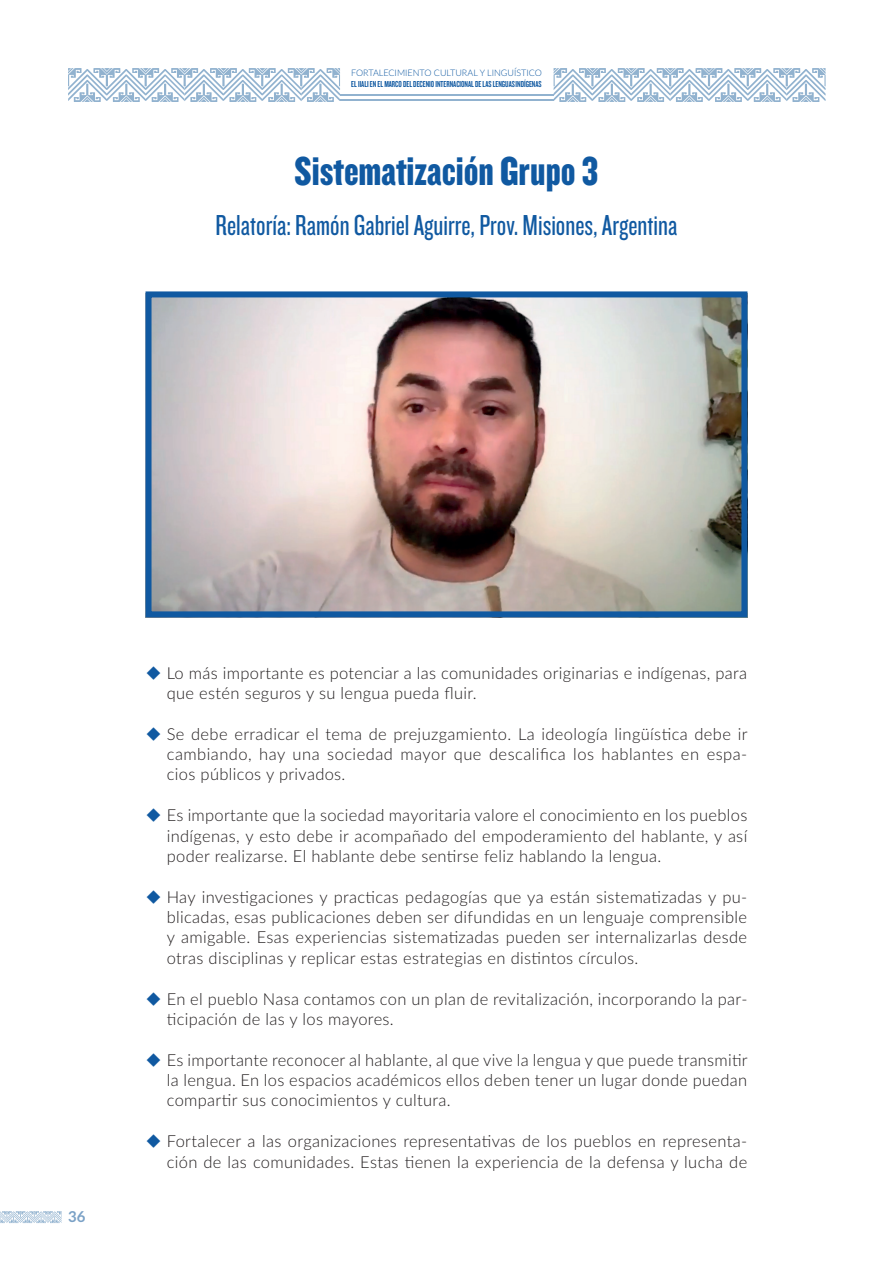
<style>
.page{position:relative;width:893px;height:1263px;background:#fff}
.page>*{position:absolute;margin:0;border:0;box-sizing:border-box;transform-origin:0 0}
.t1{font:42px "Knockout HTF69 Full Liteweig";color:#1059a1}
.t2{font:30px "Knockout HTF28 Junior Feathe";color:#1059a1}
.t3{font:300 16.5px/20.4px "Lato";letter-spacing:.02em;color:#231f20;text-align:justify}
.t4{font:700 15px "Lato";color:#7aa1c6}
.t5{font:9px "Knockout HTF48 Featherweigh";color:#1059a1}
.t6{font:300 9px "Lato";color:#1059a1}
</style>
<div class="page">
<svg style="left:68px;top:68px;width:272px;height:34px"></svg>
<svg style="left:553px;top:68px;width:273px;height:34px"></svg>
<hr style="left:340px;top:99px;width:214px;height:2px;background:#91b2cf">
<hr style="left:340px;top:94px;width:214px;height:1px;background:#91b2cf">
<svg style="left:0;top:1211px;width:62px;height:12px"></svg>
<img style="left:153px;top:298px;width:587px;height:312px">
<div style="left:146px;top:291px;width:601px;height:326px;border:6px solid #1059a1"></div>
<p class="t6" style="left:351px;top:67px;width:192px">FORTALECIMIENTO CULTURAL Y LINGUÍSTICO</p>
<p class="t5" style="left:351px;top:79px;width:192px">EL IIALI EN EL MARCO DEL DECENIO INTERNACIONAL DE LAS LENGUAS INDÍGENAS</p>
<h1 class="t1" style="left:295px;top:149px;width:305px">Sistematización Grupo 3</h1>
<h2 class="t2" style="left:216px;top:210px;width:463px">Relatoría: Ramón Gabriel Aguirre, Prov. Misiones, Argentina</h2>
<p class="t4" style="left:68px;top:1206px;width:19px">36</p>
<p class="t3" style="left:167px;top:662px;width:582px">Lo más importante es potenciar a las comunidades originarias e indígenas, para que estén seguros y su lengua pueda fluir.</p>
<p class="t3" style="left:167px;top:723px;width:582px">Se debe erradicar el tema de prejuzgamiento. La ideología lingüística debe ir cambiando, hay una sociedad mayor que descalifica los hablantes en espa&shy;cios públicos y privados.</p>
<p class="t3" style="left:167px;top:804px;width:582px">Es importante que la sociedad mayoritaria valore el conocimiento en los pueblos indígenas, y esto debe ir acompañado del empoderamiento del hablante, y así poder realizarse. El hablante debe sentirse feliz hablando la lengua.</p>
<p class="t3" style="left:167px;top:886px;width:582px">Hay investigaciones y practicas pedagogías que ya están sistematizadas y pu&shy;blicadas, esas publicaciones deben ser difundidas en un lenguaje comprensible y amigable. Esas experiencias sistematizadas pueden ser internalizarlas desde otras disciplinas y replicar estas estrategias en distintos círculos.</p>
<p class="t3" style="left:167px;top:988px;width:582px">En el pueblo Nasa contamos con un plan de revitalización, incorporando la par&shy;ticipación de las y los mayores.</p>
<p class="t3" style="left:167px;top:1049px;width:582px">Es importante reconocer al hablante, al que vive la lengua y que puede transmitir la lengua. En los espacios académicos ellos deben tener un lugar donde puedan compartir sus conocimientos y cultura.</p>
<p class="t3" style="left:167px;top:1130px;width:582px">Fortalecer a las organizaciones representativas de los pueblos en representa&shy;ción de las comunidades. Estas tienen la experiencia de la defensa y lucha de</p>
</div>
